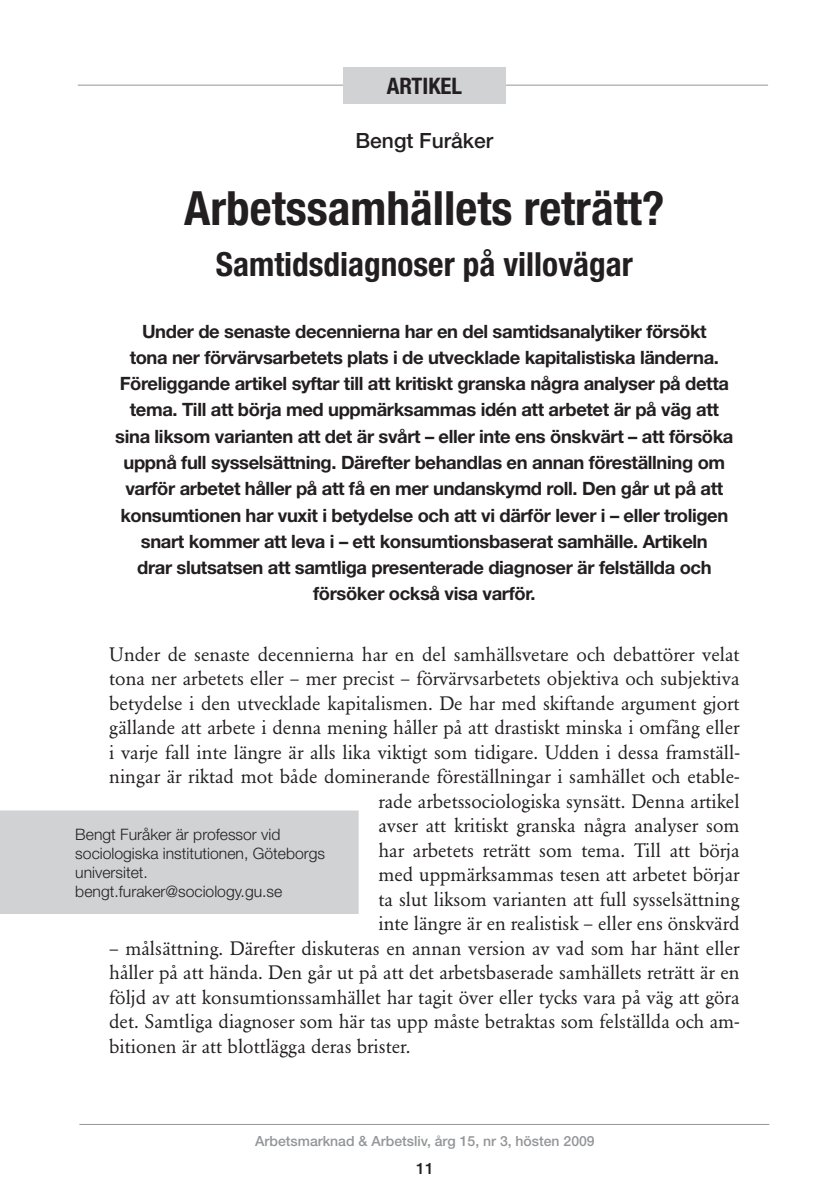
<style>
.page{position:relative;width:819px;height:1201px;background:#fff}
.page>*{position:absolute;margin:0;border:0;box-sizing:border-box;transform-origin:0 0}
.t1{font:700 condensed 47.25px "Helvetica Neue";color:#231f20}
.t2{font:700 condensed 33.25px "Helvetica Neue";color:#231f20}
.t3{font:700 condensed 22.75px "Helvetica Neue";color:#231f20}
.t4{font:500 21px "Helvetica Neue";color:#231f20}
.t5{font:19.25px/24.5px "Garamond BE";color:#231f20;text-align:right}
.t6{font:700 18.38px/26.2px "Helvetica Neue";letter-spacing:-.02em;color:#231f20;text-align:center}
.t7{font:300 15.75px/19.2px "Helvetica Neue";color:#231f20}
.t8{font:500 15.75px "Helvetica Neue";color:#231f20}
.t9{font:500 14px "Helvetica Neue";color:#939598}
</style>
<div class="page">
<hr style="left:79px;top:1124px;width:690px;height:1px;background:#939598">
<hr style="left:78px;top:85px;width:690px;height:1px;background:#939598">
<div style="left:343px;top:67px;width:162px;height:37px;background:#d1d2d4"></div>
<div style="left:0;top:811px;width:358px;height:102px;background:#d1d2d4"></div>
<div style="left:0;top:810px;width:358px;height:103px;border:1px solid #d1d2d4"></div>
<p class="t3" style="left:386px;top:72px;width:77px">ARTIKEL</p>
<p class="t4" style="left:355px;top:128px;width:139px">Bengt Furåker</p>
<h1 class="t1" style="left:184px;top:180px;width:481px">Arbetssamhällets reträtt?</h1>
<h2 class="t2" style="left:216px;top:244px;width:418px">Samtidsdiagnoser på villovägar</h2>
<p class="t6" style="left:115px;top:317px;width:619px">Under de senaste decennierna har en del samtidsanalytiker försökt<br>tona ner förvärvsarbetets plats i de utvecklade kapitalistiska länderna.<br>Föreliggande artikel syftar till att kritiskt granska några analyser på detta tema. Till att börja med uppmärksammas idén att arbetet är på väg att sina liksom varianten att det är svårt – eller inte ens önskvärt – att försöka uppnå full sysselsättning. Därefter behandlas en annan föreställning om varför arbetet håller på att få en mer undanskymd roll. Den går ut på att konsumtionen har vuxit i betydelse och att vi därför lever i – eller troligen snart kommer att leva i – ett konsumtionsbaserat samhälle. Artikeln<br>drar slutsatsen att samtliga presenterade diagnoser är felställda och försöker också visa varför.</p>
<p class="t5" style="left:109px;top:642px;width:632px">Under de senaste decennierna har en del samhällsvetare och debattörer velat tona ner arbetets eller – mer precist – förvärvsarbetets objektiva och subjektiva betydelse i den utvecklade kapitalismen. De har med skiftande argument gjort gällande att arbete i denna mening håller på att drastiskt minska i omfång eller i varje fall inte längre är alls lika viktigt som tidigare. Udden i dessa framställ&shy;ningar är riktad mot både dominerande föreställningar i samhället och etable&shy;rade arbetssociologiska synsätt. Denna artikel<br>avser att kritiskt granska några analyser som<br>har arbetets reträtt som tema. Till att börja<br>med uppmärksammas tesen att arbetet börjar<br>ta slut liksom varianten att full sysselsättning<br>inte längre är en realistisk – eller ens önskvärd</p>
<p class="t5" style="left:109px;top:936px;width:632px;text-align:justify">– målsättning. Därefter diskuteras en annan version av vad som har hänt eller håller på att hända. Den går ut på att det arbetsbaserade samhällets reträtt är en följd av att konsumtionssamhället har tagit över eller tycks vara på väg att göra det. Samtliga diagnoser som här tas upp måste betraktas som felställda och am&shy;bitionen är att blottlägga deras brister.</p>
<p class="t7" style="left:75px;top:824px;width:251px">Bengt Furåker är professor vid sociologiska institutionen, Göteborgs universitet. bengt.furaker@sociology.gu.se</p>
<p class="t9" style="left:255px;top:1132px;width:341px">Arbetsmarknad &amp; Arbetsliv, årg 15, nr 3, hösten 2009</p>
<p class="t8" style="left:416px;top:1158px;width:19px">11</p>
</div>
